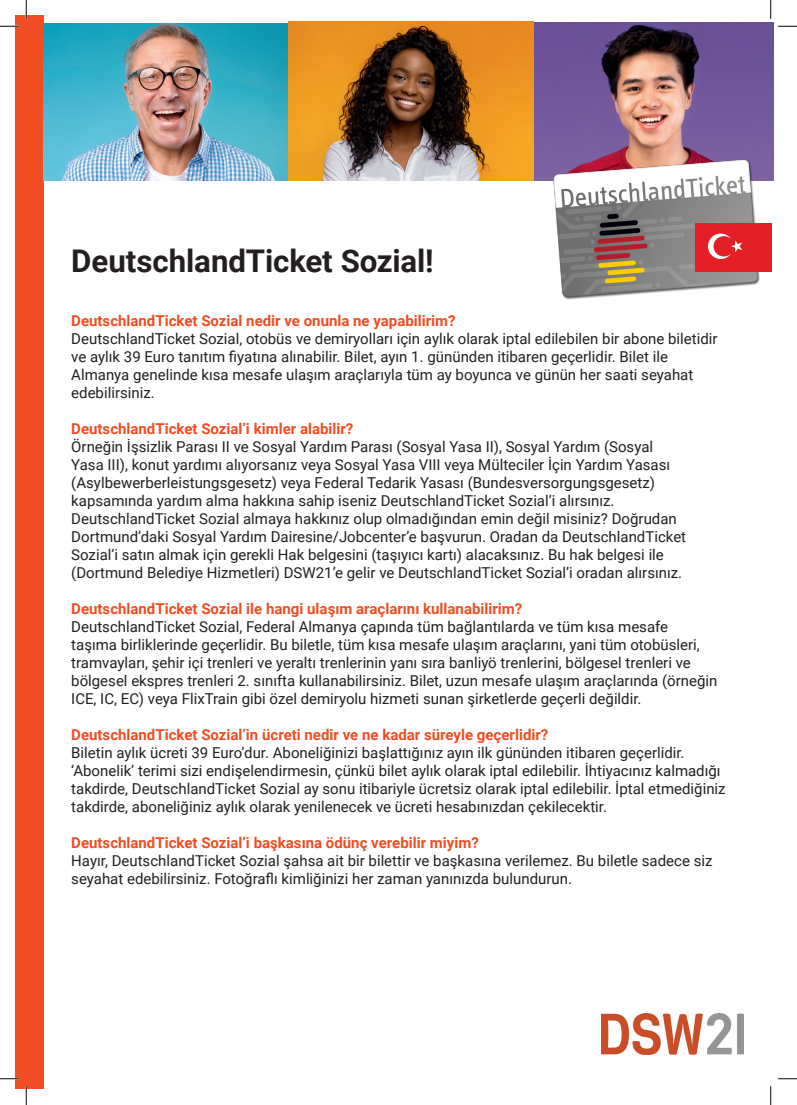
<style>
.page{position:relative;width:797px;height:1105px;background:#fff}
.page>*{position:absolute;margin:0;border:0;box-sizing:border-box;transform-origin:0 0}
.Titel_Headline{font:700 31.25px "Roboto";letter-spacing:-.005em;color:#231f20}
.t1{font:15px/18px "Roboto";color:#231f20}
.t2{font:700 15px "Roboto";color:#f04d22}
</style>
<div class="page">
<div style="left:16px;top:16px;width:28px;height:1073px;background:#f04d22"></div>
<img style="left:601px;top:1013px;width:142px;height:41px">
<img style="left:44px;top:22px;width:729px;height:159px">
<img style="left:549px;top:156px;width:214px;height:144px">
<svg style="left:288px;top:22px;width:245px;height:159px"></svg>
<div style="left:695px;top:223px;width:76px;height:49px;background:#e41e25"></div>
<svg style="left:708px;top:234px;width:34px;height:25px"></svg>
<svg style="left:0;top:25px;width:19px;height:2px"></svg>
<svg style="left:778px;top:25px;width:19px;height:2px"></svg>
<svg style="left:0;top:1078px;width:19px;height:1px"></svg>
<svg style="left:778px;top:1078px;width:19px;height:1px"></svg>
<svg style="left:25px;top:0;width:2px;height:19px"></svg>
<svg style="left:25px;top:1086px;width:2px;height:19px"></svg>
<svg style="left:770px;top:0;width:1px;height:19px"></svg>
<svg style="left:770px;top:1086px;width:1px;height:19px"></svg>
<p class="Titel_Headline" style="left:71px;top:239px;width:364px">DeutschlandTicket Sozial!</p>
<p class="t2" style="left:71px;top:310px;width:386px">DeutschlandTicket Sozial nedir ve onunla ne yapabilirim?</p>
<p class="t1" style="left:71px;top:329px;width:648px">DeutschlandTicket Sozial, otobüs ve demiryolları için aylık olarak iptal edilebilen bir abone biletidir ve aylık 39 Euro tanıtım fiyatına alınabilir. Bilet, ayın 1. gününden itibaren geçerlidir. Bilet ile Almanya genelinde kısa mesafe ulaşım araçlarıyla tüm ay boyunca ve günün her saati seyahat edebilirsiniz.</p>
<p class="t2" style="left:71px;top:418px;width:283px">DeutschlandTicket Sozial’i kimler alabilir?</p>
<p class="t1" style="left:71px;top:437px;width:616px">Örneğin İşsizlik Parası II ve Sosyal Yardım Parası (Sosyal Yasa II), Sosyal Yardım (Sosyal Yasa III), konut yardımı alıyorsanız veya Sosyal Yasa VIII veya Mülteciler İçin Yardım Yasası (Asylbewerberleistungsgesetz) veya Federal Tedarik Yasası (Bundesversorgungsgesetz) kapsamında yardım alma hakkına sahip iseniz DeutschlandTicket Sozial’i alırsınız.<br>DeutschlandTicket Sozial almaya hakkınız olup olmadığından emin değil misiniz? Doğrudan Dortmund’daki Sosyal Yardım Dairesine/Jobcenter’e başvurun. Oradan da DeutschlandTicket Sozial’i satın almak için gerekli Hak belgesini (taşıyıcı kartı) alacaksınız. Bu hak belgesi ile (Dortmund Belediye Hizmetleri) DSW21’e gelir ve DeutschlandTicket Sozial’i oradan alırsınız.</p>
<p class="t2" style="left:71px;top:598px;width:452px">DeutschlandTicket Sozial ile hangi ulaşım araçlarını kullanabilirim?</p>
<p class="t1" style="left:71px;top:617px;width:647px">DeutschlandTicket Sozial, Federal Almanya çapında tüm bağlantılarda ve tüm kısa mesafe taşıma birliklerinde geçerlidir. Bu biletle, tüm kısa mesafe ulaşım araçlarını, yani tüm otobüsleri, tramvayları, şehir içi trenleri ve yeraltı trenlerinin yanı sıra banliyö trenlerini, bölgesel trenleri ve bölgesel ekspres trenleri 2. sınıfta kullanabilirsiniz. Bilet, uzun mesafe ulaşım araçlarında (örneğin ICE, IC, EC) veya FlixTrain gibi özel demiryolu hizmeti sunan şirketlerde geçerli değildir.</p>
<p class="t2" style="left:71px;top:724px;width:478px">DeutschlandTicket Sozial’in ücreti nedir ve ne kadar süreyle geçerlidir?</p>
<p class="t1" style="left:71px;top:743px;width:656px">Biletin aylık ücreti 39 Euro’dur. Aboneliğinizi başlattığınız ayın ilk gününden itibaren geçerlidir. ‘Abonelik’ terimi sizi endişelendirmesin, çünkü bilet aylık olarak iptal edilebilir. İhtiyacınız kalmadığı takdirde, DeutschlandTicket Sozial ay sonu itibariyle ücretsiz olarak iptal edilebilir. İptal etmediğiniz takdirde, aboneliğiniz aylık olarak yenilenecek ve ücreti hesabınızdan çekilecektir.</p>
<p class="t2" style="left:71px;top:832px;width:409px">DeutschlandTicket Sozial’i başkasına ödünç verebilir miyim?</p>
<p class="t1" style="left:71px;top:851px;width:642px">Hayır, DeutschlandTicket Sozial şahsa ait bir bilettir ve başkasına verilemez. Bu biletle sadece siz seyahat edebilirsiniz. Fotoğraflı kimliğinizi her zaman yanınızda bulundurun.</p>
</div>
